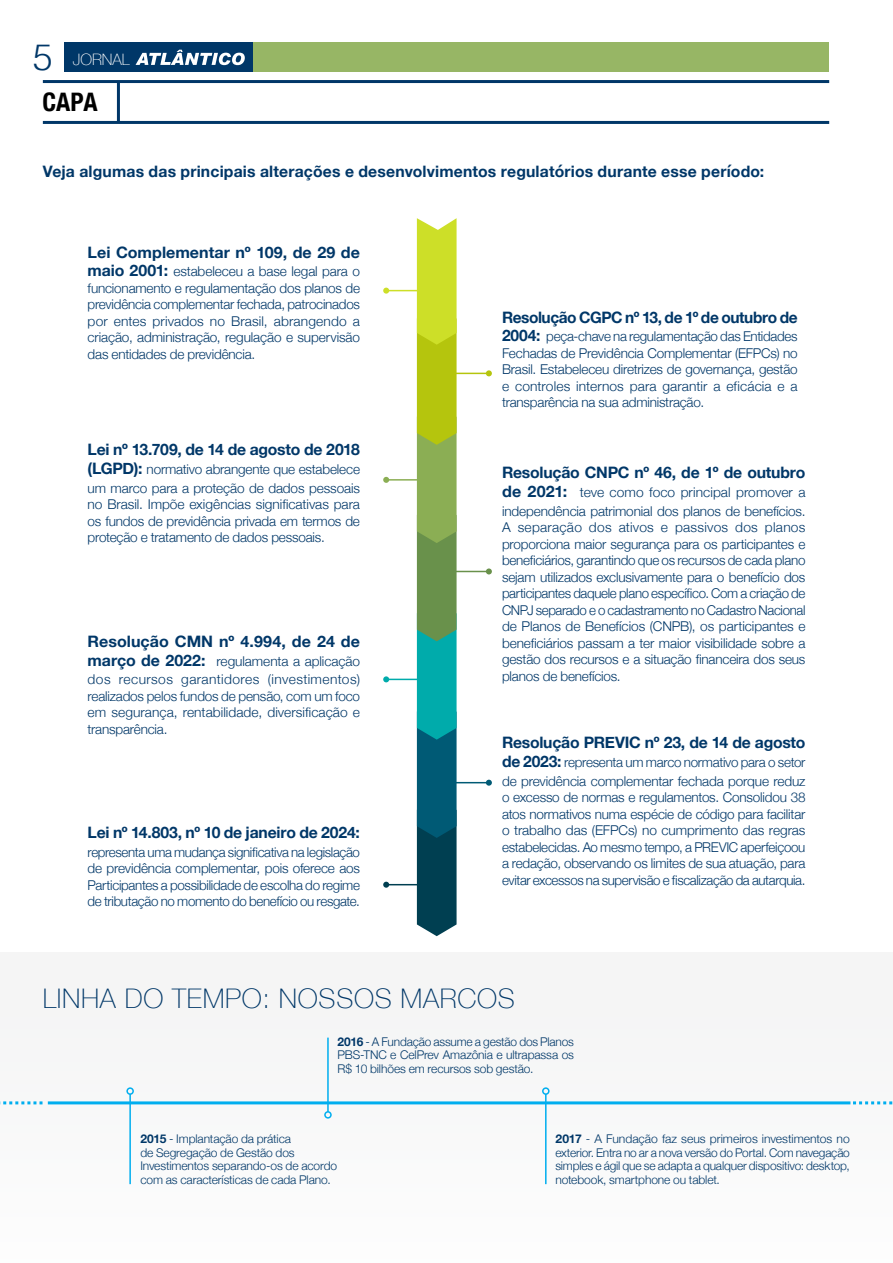
<style>
.page{position:relative;width:893px;height:1263px;background:#fff}
.page>*{position:absolute;margin:0;border:0;box-sizing:border-box;transform-origin:0 0}
.t1{font:300 36px "Helvetica";color:#003768}
.t2{font:100 27px "Helvetica Neue";letter-spacing:.025em;color:#003768}
.t3{font:700 condensed 25.5px "Helvetica Neue";color:#000}
.t4{font:700 15.75px "Helvetica Neue";letter-spacing:-.005em;color:#003768}
.t5{font:700 15.75px "Helvetica Neue";letter-spacing:-.03em;color:#003768}
.t6{font:100 15.75px "Helvetica Neue";color:#fff}
.t7{font:300 13.5px/16.5px "Helvetica Neue";letter-spacing:-.01em;color:#003768;text-align:justify}
.t8{font:300 13.5px/18.8px "Helvetica Neue";letter-spacing:.02em;color:#003768}
.t9{font:300 12px/13.5px "Helvetica Neue";letter-spacing:-.01em;color:#003768;text-align:justify}
.s1{font-weight:700;font-size:15.75px}
.s2{font-weight:700}
</style>
<div class="page">
<div style="left:0;top:952px;width:893px;height:311px;background:#f8f8f8"></div>
<svg style="left:417px;top:218px;width:40px;height:718px"></svg>
<hr style="left:386px;top:290px;width:35px;height:1px;background:#cddf28">
<svg style="left:383px;top:288px;width:6px;height:6px"></svg>
<hr style="left:386px;top:479px;width:35px;height:2px;background:#8bae54">
<svg style="left:383px;top:477px;width:6px;height:6px"></svg>
<hr style="left:386px;top:679px;width:35px;height:1px;background:#00abab">
<svg style="left:383px;top:676px;width:6px;height:6px"></svg>
<hr style="left:386px;top:884px;width:35px;height:1px;background:#003f51">
<svg style="left:383px;top:882px;width:6px;height:6px"></svg>
<hr style="left:447px;top:373px;width:42px;height:1px;background:#b5c50d">
<svg style="left:486px;top:370px;width:6px;height:6px"></svg>
<hr style="left:447px;top:571px;width:42px;height:1px;background:#69914b">
<svg style="left:486px;top:568px;width:6px;height:6px"></svg>
<hr style="left:447px;top:782px;width:42px;height:1px;background:#005a75">
<svg style="left:486px;top:780px;width:6px;height:6px"></svg>
<div style="left:64px;top:43px;width:193px;height:29px;background:#003768"></div>
<div style="left:253px;top:43px;width:576px;height:29px;background:#97b665"></div>
<svg style="left:136px;top:50px;width:109px;height:15px"></svg>
<hr style="left:43px;top:80px;width:786px;height:3px;background:#003768">
<hr style="left:43px;top:121px;width:786px;height:3px;background:#003768">
<hr style="left:117px;top:82px;width:3px;height:40px;background:#003768">
<hr style="left:48px;top:1101px;width:802px;height:3px;background:#00aeef">
<svg style="left:853px;top:1101px;width:40px;height:3px"></svg>
<svg style="left:0;top:1101px;width:43px;height:3px"></svg>
<hr style="left:327px;top:1037px;width:2px;height:75px;background:#00aeef">
<div style="left:324px;top:1111px;width:8px;height:7px;border:2px solid #00aeef;border-radius:50%"></div>
<hr style="left:545px;top:1094px;width:2px;height:90px;background:#00aeef">
<div style="left:542px;top:1087px;width:8px;height:8px;border:2px solid #00aeef;border-radius:50%"></div>
<hr style="left:129px;top:1094px;width:2px;height:90px;background:#00aeef">
<div style="left:126px;top:1087px;width:8px;height:8px;border:2px solid #00aeef;border-radius:50%"></div>
<h1 class="t1" style="left:33px;top:27px;width:22px">5</h1>
<p class="t6" style="left:73px;top:48px;width:59px">JORNAL</p>
<h3 class="t3" style="left:43px;top:81px;width:57px">CAPA</h3>
<p class="t4" style="left:43px;top:159px;width:723px">Veja algumas das principais alterações e desenvolvimentos regulatórios durante esse período:</p>
<p class="t4" style="left:88px;top:240px;width:274px">Lei Complementar nº 109, de 29 de</p>
<p class="t7" style="left:88px;top:262px;width:274px"><span class="s1">maio 2001:</span> estabeleceu a base legal para o funcionamento e regulamentação dos planos de previdência complementar fechada, patrocinados por entes privados no Brasil, abrangendo a criação, administração, regulação e supervisão das entidades de previdência.</p>
<p class="t4" style="left:88px;top:437px;width:274px">Lei nº 13.709, de 14 de agosto de 2018</p>
<p class="t7" style="left:88px;top:459px;width:274px;line-height:18.8px"><span class="s1">(LGPD):</span> normativo abrangente que estabelece um marco para a proteção de dados pessoais</p>
<p class="t7" style="left:88px;top:495px;width:274px">no Brasil. Impõe exigências significativas para os fundos de previdência privada em termos de proteção e tratamento de dados pessoais.</p>
<p class="t4" style="left:88px;top:629px;width:274px">Resolução CMN nº 4.994, de 24 de</p>
<p class="t8" style="left:88px;top:650px;width:274px"><span class="s1">março de 2022:</span> regulamenta a aplicação dos recursos garantidores (investimentos)</p>
<p class="t7" style="left:88px;top:687px;width:274px">realizados pelos fundos de pensão, com um foco em segurança, rentabilidade, diversificação e transparência.</p>
<p class="t4" style="left:88px;top:820px;width:274px">Lei nº 14.803, nº 10 de janeiro de 2024:</p>
<p class="t7" style="left:88px;top:843px;width:274px">representa uma mudança significativa na legislação de previdência complementar, pois oferece aos Participantes a possibilidade de escolha do regime de tributação no momento do benefício ou resgate.</p>
<p class="t5" style="left:502px;top:304px;width:297px">Resolução CGPC nº 13, de 1º de outubro de</p>
<p class="t7" style="left:502px;top:327px;width:297px"><span class="s1">2004:</span> peça-chave na regulamentação das Entidades Fechadas de Previdência Complementar (EFPCs) no Brasil. Estabeleceu diretrizes de governança, gestão e controles internos para garantir a eficácia e a transparência na sua administração.</p>
<p class="t4" style="left:502px;top:460px;width:305px">Resolução CNPC nº 46, de 1º de outubro</p>
<p class="t7" style="left:502px;top:482px;width:305px;line-height:18.8px"><span class="s1">de 2021:</span> teve como foco principal promover a independência patrimonial dos planos de benefícios.</p>
<p class="t7" style="left:502px;top:518px;width:305px">A separação dos ativos e passivos dos planos proporciona maior segurança para os participantes e beneficiários, garantindo que os recursos de cada plano sejam utilizados exclusivamente para o benefício dos participantes daquele plano específico. Com a criação de CNPJ separado e o cadastramento no Cadastro Nacional de Planos de Benefícios (CNPB), os participantes e beneficiários passam a ter maior visibilidade sobre a gestão dos recursos e a situação financeira dos seus planos de benefícios.</p>
<p class="t4" style="left:502px;top:730px;width:305px">Resolução PREVIC nº 23, de 14 de agosto</p>
<p class="t7" style="left:502px;top:752px;width:305px;line-height:18.8px"><span class="s1">de 2023:</span> representa um marco normativo para o setor de previdência complementar fechada porque reduz</p>
<p class="t7" style="left:502px;top:788px;width:305px">o excesso de normas e regulamentos. Consolidou 38 atos normativos numa espécie de código para facilitar o trabalho das (EFPCs) no cumprimento das regras estabelecidas. Ao mesmo tempo, a PREVIC aperfeiçoou a redação, observando os limites de sua atuação, para evitar excessos na supervisão e fiscalização da autarquia.</p>
<h2 class="t2" style="left:43px;top:977px;width:474px">LINHA DO TEMPO: NOSSOS MARCOS</h2>
<p class="t9" style="left:338px;top:1034px;width:238px"><span class="s2">2016</span> - A Fundação assume a gestão dos Planos PBS-TNC e CelPrev Amazônia e ultrapassa os R$ 10 bilhões em recursos sob gestão.</p>
<p class="t9" style="left:140px;top:1131px;width:198px;text-align:left"><span class="s2">2015</span> - Implantação da prática<br>de Segregação de Gestão dos Investimentos separando-os de acordo com as características de cada Plano.</p>
<p class="t9" style="left:555px;top:1131px;width:296px"><span class="s2">2017</span> - A Fundação faz seus primeiros investimentos no exterior. Entra no ar a nova versão do Portal. Com navegação simples e ágil que se adapta a qualquer dispositivo: desktop, notebook, smartphone ou tablet.</p>
</div>
